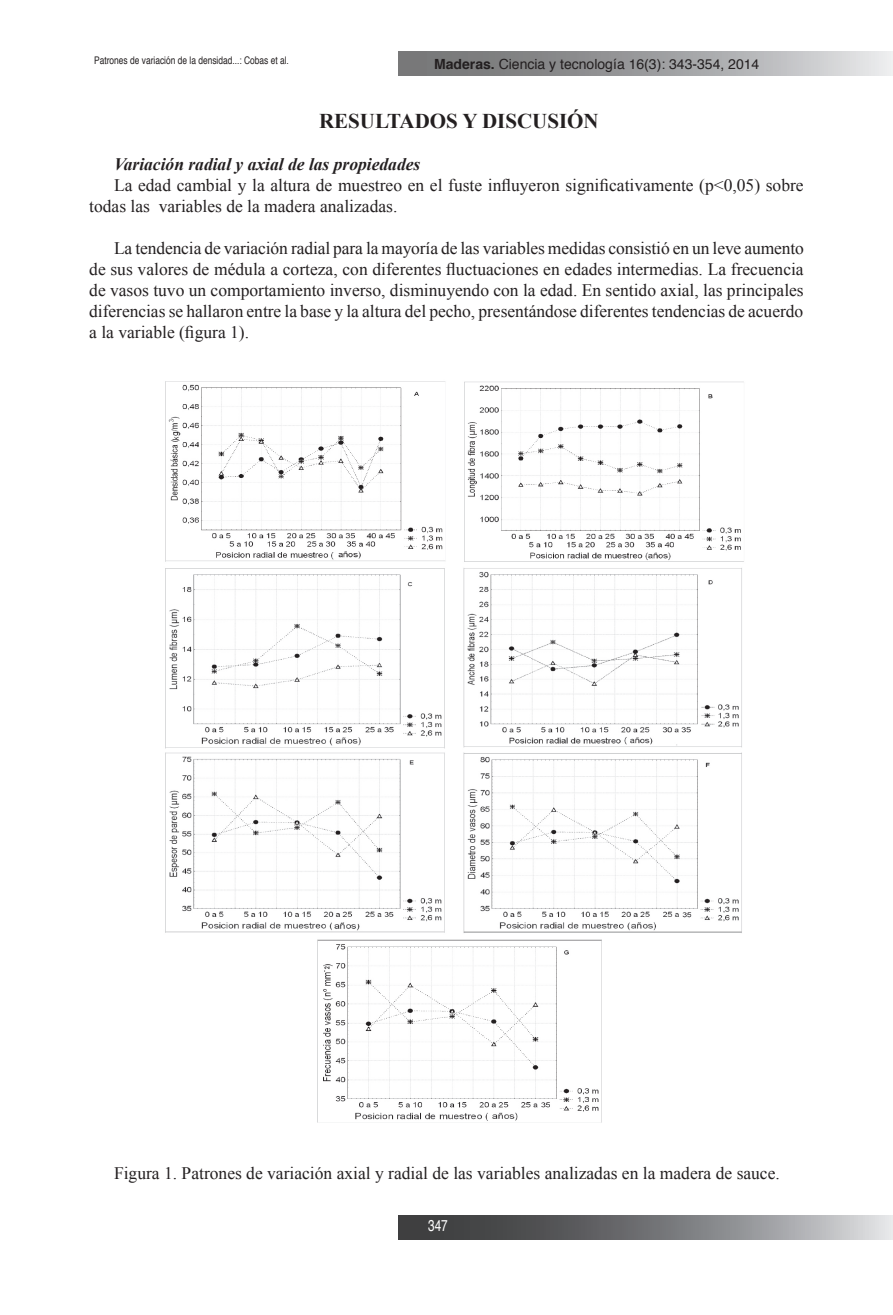
<style>
.page{position:relative;width:893px;height:1315px;background:#fff}
.page>*{position:absolute;margin:0;border:0;box-sizing:border-box;transform-origin:0 0}
.t1{font:700 21px "Times New Roman";color:#231f20}
.t2{font:17.5px/21px "Times New Roman";color:#231f20}
.t3{font:italic 700 17.5px "Times New Roman";color:#231f20}
.t4{font:15.75px "Helvetica";color:#fff;scale:.75 1}
.t5{font:14px "Helvetica";color:#231f20}
.t6{font:10.5px "Helvetica";color:#231f20;scale:.8 1}
.s1{font-weight:700}
</style>
<div class="page">
<svg style="left:398px;top:51px;width:495px;height:24px;background:#a2a2a4"></svg>
<svg style="left:398px;top:1215px;width:495px;height:24px;background:#7a7b7d"></svg>
<img style="left:165px;top:381px;width:579px;height:742px">
<p class="t6" style="left:94px;top:52px;width:245px">Patrones de variación de la densidad...: Cobas et al.</p>
<p class="t5" style="left:434px;top:53px;width:327px"><span class="s1">Maderas.</span> Ciencia y tecnología 16(3): 343-354, 2014</p>
<p class="t1" style="left:319px;top:107px;width:281px">RESULTADOS Y DISCUSIÓN</p>
<p class="t3" style="left:114px;top:152px;width:308px">Variación radial y axial de las propiedades</p>
<p class="t2" style="left:89px;top:175px;width:716px;text-indent:25px">La edad cambial y la altura de muestreo en el fuste influyeron significativamente (p&lt;0,05) sobre todas las variables de la madera analizadas.</p>
<p class="t2" style="left:89px;top:238px;width:716px;text-align:justify;text-indent:25px">La tendencia de variación radial para la mayoría de las variables medidas consistió en un leve aumento de sus valores de médula a corteza, con diferentes fluctuaciones en edades intermedias. La frecuencia de vasos tuvo un comportamiento inverso, disminuyendo con la edad. En sentido axial, las principales diferencias se hallaron entre la base y la altura del pecho, presentándose diferentes tendencias de acuerdo a la variable (figura 1).</p>
<p class="t2" style="left:114px;top:1162px;width:667px">Figura 1. Patrones de variación axial y radial de las variables analizadas en la madera de sauce.</p>
<p class="t4" style="left:428px;top:1213px;width:28px">347</p>
</div>
